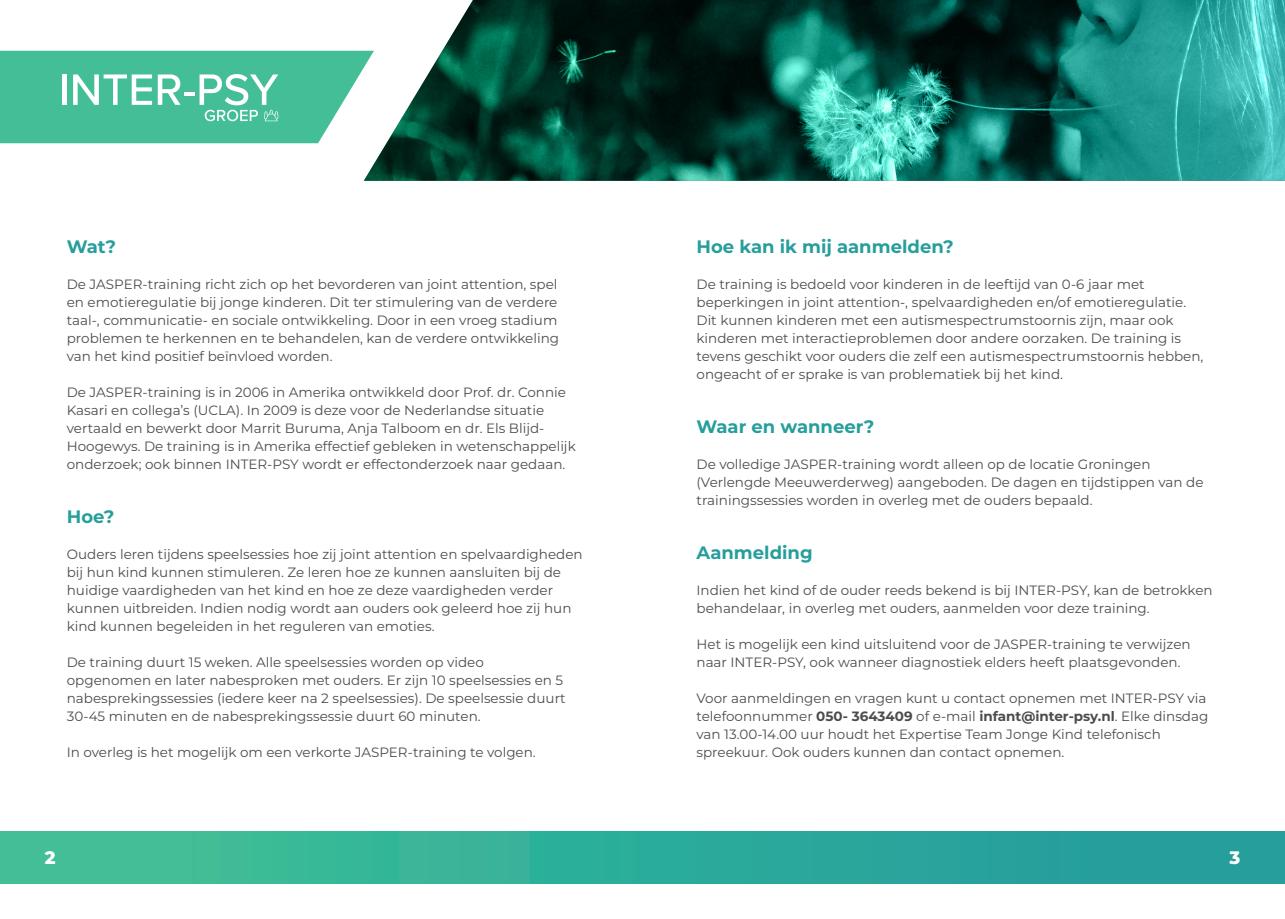
<style>
.page{position:relative;width:1285px;height:919px;background:#fff}
.page>*{position:absolute;margin:0;border:0;box-sizing:border-box;transform-origin:0 0}
.t1{font:700 18px "Montserrat";color:#269e9c}
.t2{font:800 18px "Montserrat";color:#fff}
.t3{font:13.5px/18px "Montserrat";color:#4b4c4d}
.s1{font-weight:700}
</style>
<div class="page">
<svg style="left:364px;top:0;width:920px;height:181px;background:#1e665d"></svg>
<svg style="left:0;top:51px;width:374px;height:92px;background:#60c7a5"></svg>
<div style="left:0;top:831px;width:1284px;height:52px;background:linear-gradient(to right,#43c196,#209a9d)"></div>
<p class="t1" style="left:67px;top:233px;width:51px">Wat?</p>
<p class="t3" style="left:67px;top:274px;width:494px">De JASPER-training richt zich op het bevorderen van joint attention, spel en emotieregulatie bij jonge kinderen. Dit ter stimulering van de verdere taal-, communicatie- en sociale ontwikkeling. Door in een vroeg stadium problemen te herkennen en te behandelen, kan de verdere ontwikkeling</p>
<p class="t3" style="left:67px;top:346px;width:267px">van het kind positief beïnvloed worden.</p>
<p class="t3" style="left:67px;top:382px;width:510px">De JASPER-training is in 2006 in Amerika ontwikkeld door Prof. dr. Connie Kasari en collega’s (UCLA). In 2009 is deze voor de Nederlandse situatie vertaald en bewerkt door Marrit Buruma, Anja Talboom en dr. Els Blijd-Hoogewys. De training is in Amerika effectief gebleken in wetenschappelijk onderzoek; ook binnen INTER-PSY wordt er effectonderzoek naar gedaan.</p>
<p class="t1" style="left:67px;top:503px;width:49px">Hoe?</p>
<p class="t3" style="left:67px;top:544px;width:517px">Ouders leren tijdens speelsessies hoe zij joint attention en spelvaardigheden bij hun kind kunnen stimuleren. Ze leren hoe ze kunnen aansluiten bij de huidige vaardigheden van het kind en hoe ze deze vaardigheden verder kunnen uitbreiden. Indien nodig wordt aan ouders ook geleerd hoe zij hun kind kunnen begeleiden in het reguleren van emoties.</p>
<p class="t3" style="left:67px;top:652px;width:500px">De training duurt 15 weken. Alle speelsessies worden op video opgenomen en later nabesproken met ouders. Er zijn 10 speelsessies en 5 nabesprekingssessies (iedere keer na 2 speelsessies). De speelsessie duurt 30-45 minuten en de nabesprekingssessie duurt 60 minuten.</p>
<p class="t3" style="left:67px;top:742px;width:470px">In overleg is het mogelijk om een verkorte JASPER-training te volgen.</p>
<p class="t1" style="left:696px;top:233px;width:258px">Hoe kan ik mij aanmelden?</p>
<p class="t3" style="left:696px;top:274px;width:508px">De training is bedoeld voor kinderen in de leeftijd van 0-6 jaar met beperkingen in joint attention-, spelvaardigheden en/of emotieregulatie.<br>Dit kunnen kinderen met een autismespectrumstoornis zijn, maar ook kinderen met interactieproblemen door andere oorzaken. De training is tevens geschikt voor ouders die zelf een autismespectrumstoornis hebben, ongeacht of er sprake is van problematiek bij het kind.</p>
<p class="t1" style="left:696px;top:413px;width:179px">Waar en wanneer?</p>
<p class="t3" style="left:696px;top:454px;width:508px">De volledige JASPER-training wordt alleen op de locatie Groningen (Verlengde Meeuwerderweg) aangeboden. De dagen en tijdstippen van de trainingssessies worden in overleg met de ouders bepaald.</p>
<p class="t1" style="left:696px;top:539px;width:118px">Aanmelding</p>
<p class="t3" style="left:696px;top:580px;width:517px">Indien het kind of de ouder reeds bekend is bij INTER-PSY, kan de betrokken behandelaar, in overleg met ouders, aanmelden voor deze training.</p>
<p class="t3" style="left:696px;top:634px;width:495px">Het is mogelijk een kind uitsluitend voor de JASPER-training te verwijzen naar INTER-PSY, ook wanneer diagnostiek elders heeft plaatsgevonden.</p>
<p class="t3" style="left:696px;top:688px;width:513px">Voor aanmeldingen en vragen kunt u contact opnemen met INTER-PSY via telefoonnummer <span class="s1">050- 3643409</span> of e-mail <span class="s1">infant@inter-psy.nl</span>. Elke dinsdag van 13.00-14.00 uur houdt het Expertise Team Jonge Kind telefonisch spreekuur. Ook ouders kunnen dan contact opnemen.</p>
<p class="t2" style="left:45px;top:844px;width:12px">2</p>
<p class="t2" style="left:1229px;top:844px;width:12px">3</p>
</div>
